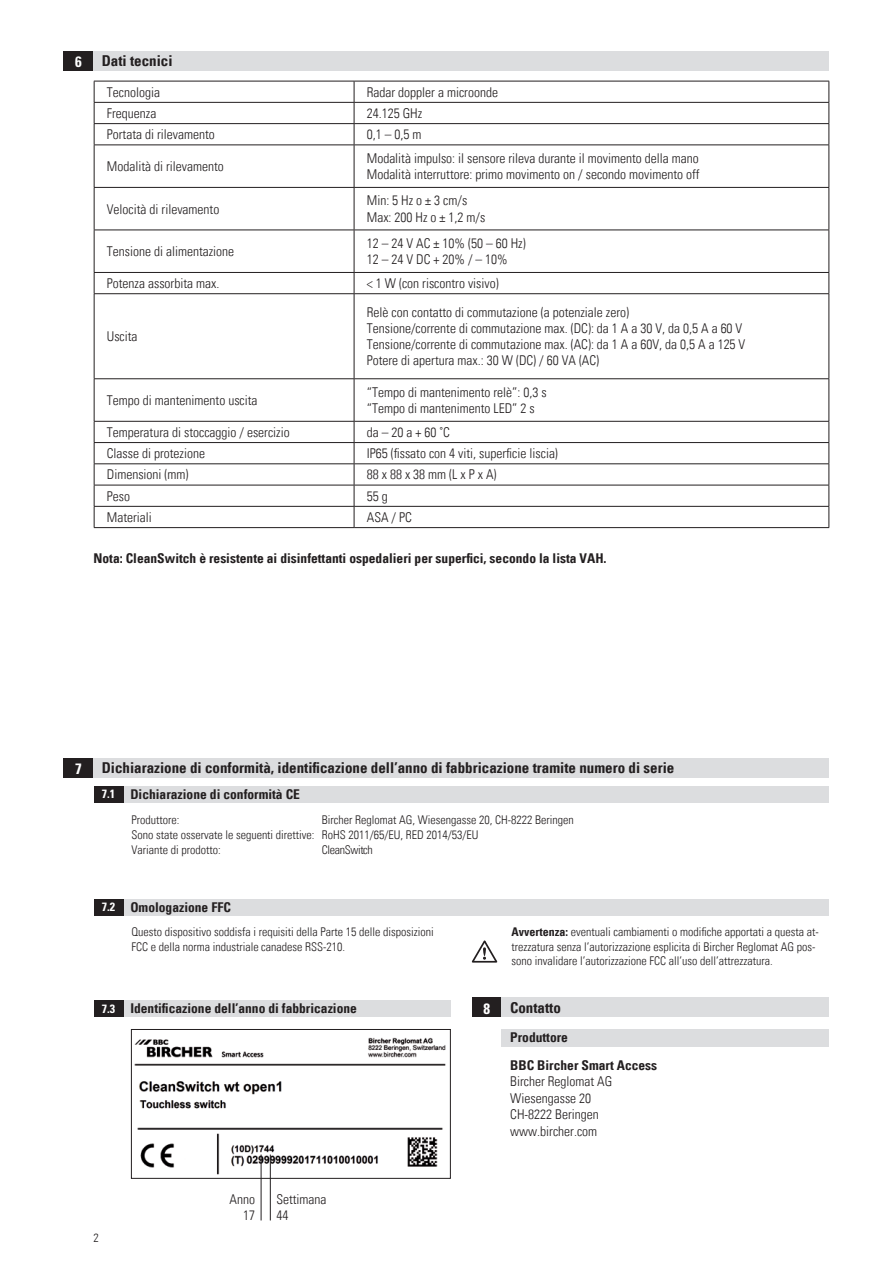
<style>
.page{position:relative;width:893px;height:1263px;background:#fff}
.page>*{position:absolute;margin:0;border:0;box-sizing:border-box;transform-origin:0 0}
.t1{font:15px "Univers Com 67 Bold Cond";color:#231f20}
.t2{font:700 condensed 15px "Univers";color:#fff}
.t3{font:13.5px/16.2px "Univers Com 47 Light Cond";color:#231f20}
.t4{font:13.5px "Univers Com 67 Bold Cond";color:#231f20}
.t5{font:12px/14.4px "Univers Com 47 Light Cond";color:#231f20}
.t6{font:12px "Univers Com 47 Light Cond";letter-spacing:-.03em;color:#231f20}
.s1{font-family:"Univers";font-weight:700;font-stretch:condensed;font-size:12px;color:#fff}
.s2{font-family:"Univers Com 67 Bold Cond"}
</style>
<div class="page">
<img style="left:134px;top:1037px;width:312px;height:140px">
<div style="left:131px;top:1029px;width:320px;height:150px;border:1px solid #231f20"></div>
<hr style="left:261px;top:1154px;width:1px;height:66px;background:#231f20">
<hr style="left:270px;top:1154px;width:1px;height:66px;background:#231f20">
<svg style="left:472px;top:940px;width:25px;height:22px"></svg>
<svg style="left:95px;top:82px;width:734px;height:445px"></svg>
<hr style="left:94px;top:81px;width:260px;height:1px;background:#231f20">
<hr style="left:354px;top:81px;width:475px;height:1px;background:#231f20">
<hr style="left:94px;top:102px;width:260px;height:1px;background:#231f20">
<hr style="left:354px;top:102px;width:475px;height:1px;background:#231f20">
<hr style="left:94px;top:123px;width:260px;height:1px;background:#231f20">
<svg style="left:94px;top:81px;width:1px;height:64px"></svg>
<hr style="left:354px;top:123px;width:475px;height:1px;background:#231f20">
<svg style="left:354px;top:81px;width:1px;height:64px"></svg>
<svg style="left:829px;top:81px;width:1px;height:64px"></svg>
<hr style="left:94px;top:145px;width:260px;height:1px;background:#231f20">
<hr style="left:94px;top:145px;width:1px;height:42px;background:#231f20">
<hr style="left:354px;top:145px;width:475px;height:1px;background:#231f20">
<hr style="left:354px;top:145px;width:1px;height:42px;background:#231f20">
<hr style="left:829px;top:145px;width:1px;height:42px;background:#231f20">
<hr style="left:94px;top:187px;width:260px;height:1px;background:#231f20">
<hr style="left:94px;top:188px;width:1px;height:42px;background:#231f20">
<hr style="left:354px;top:187px;width:475px;height:1px;background:#231f20">
<hr style="left:354px;top:188px;width:1px;height:42px;background:#231f20">
<hr style="left:829px;top:188px;width:1px;height:42px;background:#231f20">
<hr style="left:94px;top:230px;width:260px;height:1px;background:#231f20">
<hr style="left:94px;top:230px;width:1px;height:42px;background:#231f20">
<hr style="left:354px;top:230px;width:475px;height:1px;background:#231f20">
<hr style="left:354px;top:230px;width:1px;height:42px;background:#231f20">
<hr style="left:829px;top:230px;width:1px;height:42px;background:#231f20">
<hr style="left:94px;top:272px;width:260px;height:1px;background:#231f20">
<svg style="left:94px;top:273px;width:1px;height:20px"></svg>
<hr style="left:354px;top:272px;width:475px;height:1px;background:#231f20">
<svg style="left:354px;top:273px;width:1px;height:20px"></svg>
<svg style="left:829px;top:273px;width:1px;height:20px"></svg>
<hr style="left:94px;top:293px;width:260px;height:1px;background:#231f20">
<hr style="left:94px;top:294px;width:1px;height:84px;background:#231f20">
<hr style="left:354px;top:293px;width:475px;height:1px;background:#231f20">
<hr style="left:354px;top:294px;width:1px;height:84px;background:#231f20">
<hr style="left:829px;top:294px;width:1px;height:84px;background:#231f20">
<hr style="left:94px;top:378px;width:260px;height:1px;background:#231f20">
<hr style="left:94px;top:379px;width:1px;height:42px;background:#231f20">
<hr style="left:354px;top:378px;width:475px;height:1px;background:#231f20">
<hr style="left:354px;top:379px;width:1px;height:42px;background:#231f20">
<hr style="left:829px;top:379px;width:1px;height:42px;background:#231f20">
<hr style="left:94px;top:421px;width:260px;height:1px;background:#231f20">
<hr style="left:354px;top:421px;width:475px;height:1px;background:#231f20">
<hr style="left:94px;top:442px;width:260px;height:1px;background:#231f20">
<hr style="left:354px;top:442px;width:475px;height:1px;background:#231f20">
<hr style="left:94px;top:463px;width:260px;height:1px;background:#231f20">
<hr style="left:354px;top:463px;width:475px;height:1px;background:#231f20">
<hr style="left:94px;top:485px;width:260px;height:1px;background:#231f20">
<hr style="left:354px;top:485px;width:475px;height:1px;background:#231f20">
<hr style="left:94px;top:506px;width:260px;height:1px;background:#231f20">
<svg style="left:94px;top:422px;width:1px;height:105px"></svg>
<hr style="left:354px;top:506px;width:475px;height:1px;background:#231f20">
<svg style="left:354px;top:422px;width:1px;height:105px"></svg>
<svg style="left:829px;top:422px;width:1px;height:105px"></svg>
<hr style="left:94px;top:527px;width:260px;height:1px;background:#231f20">
<hr style="left:354px;top:527px;width:475px;height:1px;background:#231f20">
<div style="left:502px;top:1029px;width:327px;height:17px;background:#dcdddf"></div>
<div style="left:122px;top:786px;width:707px;height:16px;background:#dcdddf"></div>
<div style="left:94px;top:786px;width:29px;height:16px;background:#231f20"></div>
<div style="left:122px;top:899px;width:707px;height:16px;background:#dcdddf"></div>
<div style="left:94px;top:899px;width:29px;height:16px;background:#231f20"></div>
<div style="left:122px;top:1000px;width:329px;height:17px;background:#dcdddf"></div>
<div style="left:94px;top:1000px;width:29px;height:17px;background:#231f20"></div>
<div style="left:63px;top:51px;width:30px;height:19px;background:#231f20"></div>
<div style="left:93px;top:51px;width:736px;height:19px;background:#dcdddf"></div>
<div style="left:63px;top:758px;width:30px;height:19px;background:#231f20"></div>
<div style="left:93px;top:758px;width:736px;height:19px;background:#dcdddf"></div>
<div style="left:472px;top:997px;width:30px;height:20px;background:#231f20"></div>
<div style="left:502px;top:997px;width:327px;height:20px;background:#dcdddf"></div>
<p class="t2" style="left:75px;top:52px;width:8px">6</p>
<p class="t1" style="left:102px;top:51px;width:72px">Dati tecnici</p>
<p class="t3" style="left:107px;top:84px;width:55px">Tecnologia</p>
<p class="t3" style="left:367px;top:84px;width:133px">Radar doppler a microonde</p>
<p class="t3" style="left:107px;top:105px;width:51px">Frequenza</p>
<p class="t3" style="left:367px;top:105px;width:57px">24.125 GHz</p>
<p class="t3" style="left:107px;top:126px;width:109px">Portata di rilevamento</p>
<p class="t3" style="left:367px;top:126px;width:56px">0,1 – 0,5 m</p>
<p class="t3" style="left:107px;top:158px;width:118px">Modalità di rilevamento</p>
<p class="t3" style="left:367px;top:150px;width:334px">Modalità impulso: il sensore rileva durante il movimento della mano<br>Modalità interruttore: primo movimento on / secondo movimento off</p>
<p class="t3" style="left:107px;top:201px;width:114px">Velocità di rilevamento</p>
<p class="t3" style="left:367px;top:193px;width:120px">Min: 5 Hz o ± 3 cm/s<br>Max: 200 Hz o ± 1,2 m/s</p>
<p class="t3" style="left:107px;top:243px;width:129px">Tensione di alimentazione</p>
<p class="t3" style="left:367px;top:235px;width:160px">12 – 24 V AC ± 10% (50 – 60 Hz)<br>12 – 24 V DC + 20% / – 10%</p>
<p class="t3" style="left:107px;top:275px;width:114px">Potenza assorbita max.</p>
<p class="t3" style="left:367px;top:275px;width:133px">&lt; 1 W (con riscontro visivo)</p>
<p class="t3" style="left:107px;top:328px;width:32px">Uscita</p>
<p class="t3" style="left:367px;top:304px;width:380px">Relè con contatto di commutazione (a potenziale zero)<br>Tensione/corrente di commutazione max. (DC): da 1 A a 30 V, da 0,5 A a 60 V Tensione/corrente di commutazione max. (AC): da 1 A a 60V, da 0,5 A a 125 V Potere di apertura max.: 30 W (DC) / 60 VA (AC)</p>
<p class="t3" style="left:107px;top:392px;width:152px">Tempo di mantenimento uscita</p>
<p class="t3" style="left:367px;top:384px;width:181px">“Tempo di mantenimento relè”: 0,3 s “Tempo di mantenimento LED” 2 s</p>
<p class="t3" style="left:107px;top:424px;width:184px">Temperatura di stoccaggio / esercizio</p>
<p class="t3" style="left:367px;top:424px;width:85px">da – 20 a + 60 ˚C</p>
<p class="t3" style="left:107px;top:445px;width:100px">Classe di protezione</p>
<p class="t3" style="left:367px;top:445px;width:193px">IP65 (fissato con 4 viti, superficie liscia)</p>
<p class="t3" style="left:107px;top:466px;width:83px">Dimensioni (mm)</p>
<p class="t3" style="left:367px;top:466px;width:131px">88 x 88 x 38 mm (L x P x A)</p>
<p class="t3" style="left:107px;top:488px;width:25px">Peso</p>
<p class="t3" style="left:367px;top:488px;width:22px">55 g</p>
<p class="t3" style="left:107px;top:509px;width:46px">Materiali</p>
<p class="t3" style="left:367px;top:509px;width:46px">ASA / PC</p>
<p class="t4" style="left:94px;top:550px;width:514px">Nota: CleanSwitch è resistente ai disinfettanti ospedalieri per superfici, secondo la lista VAH.</p>
<p class="t2" style="left:75px;top:759px;width:8px">7</p>
<p class="t1" style="left:102px;top:758px;width:574px">Dichiarazione di conformità, identificazione dell’anno di fabbricazione tramite numero di serie</p>
<p class="t4" style="left:102px;top:786px;width:200px"><span class="s1">7.1</span> Dichiarazione di conformità CE</p>
<p class="t5" style="left:131px;top:812px;width:444px;line-height:15px;text-indent:191px">Bircher Reglomat AG, Wiesengasse 20, CH-8222 Beringen<br>Sono state osservate le seguenti direttive: RoHS 2011/65/EU, RED 2014/53/EU<br>Variante di prodotto:</p>
<p class="t5" style="left:131px;top:813px;width:49px">Produttore:</p>
<p class="t6" style="left:322px;top:843px;width:53px">CleanSwitch</p>
<p class="t4" style="left:102px;top:899px;width:130px"><span class="s1">7.2</span> Omologazione FFC</p>
<p class="t5" style="left:131px;top:925px;width:304px">Questo dispositivo soddisfa i requisiti della Parte 15 delle disposizioni<br>FCC e della norma industriale canadese RSS-210.</p>
<p class="t5" style="left:512px;top:925px;width:309px"><span class="s2">Avvertenza:</span> eventuali cambiamenti o modifiche apportati a questa at&shy;trezzatura senza l’autorizzazione esplicita di Bircher Reglomat AG pos&shy;sono invalidare l’autorizzazione FCC all’uso dell’attrezzatura.</p>
<p class="t4" style="left:102px;top:1000px;width:257px"><span class="s1">7.3</span> Identificazione dell’anno di fabbricazione</p>
<p class="t5" style="left:94px;top:1230px;width:7px">2</p>
<p class="t3" style="left:230px;top:1191px;width:27px;text-align:right">Anno<br>17</p>
<p class="t3" style="left:276px;top:1191px;width:52px">Settimana<br>44</p>
<p class="t2" style="left:483px;top:999px;width:8px">8</p>
<p class="t1" style="left:510px;top:998px;width:52px">Contatto</p>
<p class="t4" style="left:510px;top:1029px;width:59px">Produttore</p>
<p class="t4" style="left:510px;top:1057px;width:148px">BBC Bircher Smart Access</p>
<p class="t3" style="left:510px;top:1073px;width:103px">Bircher Reglomat AG<br>Wiesengasse 20<br>CH-8222 Beringen www.bircher.com</p>
</div>
